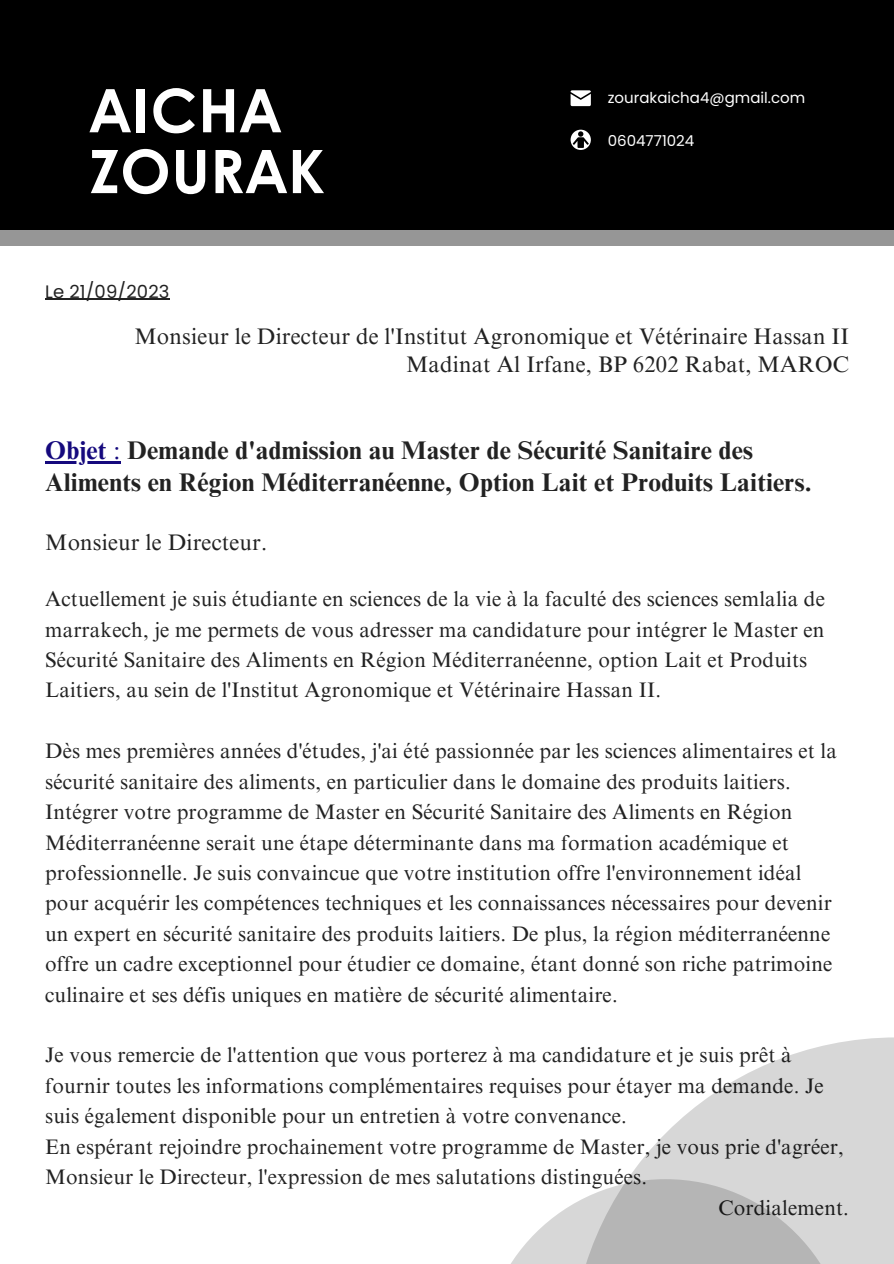
<style>
.page{position:relative;width:894px;height:1264px;background:#fff}
.page>*{position:absolute;margin:0;border:0;box-sizing:border-box;transform-origin:0 0}
.t1{font:700 60px/60.8px "Century Gothic";letter-spacing:.01em;color:#fff}
.t2{font:700 25.5px/32.7px "Times NRMT Pro";letter-spacing:.01em;color:#222}
.t3{font:22.5px "Times NRMT Pro";letter-spacing:.01em;color:#222}
.t4{font:21px/30.5px "Times NRMT Pro";letter-spacing:.01em;color:#222}
.t5{font:18px "Poppins";letter-spacing:.01em;color:#222}
.t6{font:15px "Poppins";color:#fff}
.s1{color:#15097d}
.s2{font-weight:400;color:#15097d}
</style>
<div class="page">
<div style="left:0;top:130px;width:893px;height:116px;background:#969696"></div>
<div style="left:0;top:0;width:893px;height:229px;background:#000"></div>
<svg style="left:570px;top:90px;width:20px;height:16px"></svg>
<svg style="left:570px;top:130px;width:20px;height:20px"></svg>
<hr style="left:45px;top:299px;width:125px;height:1px;background:#222">
<hr style="left:45px;top:461px;width:68px;height:2px;background:#15097d">
<svg style="left:113px;top:461px;width:7px;height:2px"></svg>
<svg style="left:628px;top:1037px;width:265px;height:226px;fill:#d7d7d7"></svg>
<svg style="left:511px;top:1179px;width:338px;height:84px;background:#cbcbcb"></svg>
<p class="t1" style="left:89px;top:77px;width:236px">AICHA<br>ZOURAK</p>
<p class="t6" style="left:607px;top:87px;width:199px">zourakaicha4@gmail.com</p>
<p class="t6" style="left:607px;top:130px;width:88px">0604771024</p>
<p class="t5" style="left:45px;top:279px;width:126px">Le 21/09/2023</p>
<p class="t3" style="left:134px;top:327px;width:716px">Monsieur le Directeur de l'Institut Agronomique et Vétérinaire Hassan II</p>
<p class="t3" style="left:406px;top:356px;width:444px">Madinat Al Irfane, BP 6202 Rabat, MAROC</p>
<p class="t2" style="left:45px;top:437px;width:767px"><span class="s1">Objet</span> <span class="s2">:</span> Demande d'admission au Master de Sécurité Sanitaire des<br>Aliments en Région Méditerranéenne, Option Lait et Produits Laitiers.</p>
<p class="t3" style="left:45px;top:534px;width:223px">Monsieur le Directeur.</p>
<p class="t4" style="left:45px;top:586px;width:781px">Actuellement je suis étudiante en sciences de la vie à la faculté des sciences semlalia de marrakech, je me permets de vous adresser ma candidature pour intégrer le Master en Sécurité Sanitaire des Aliments en Région Méditerranéenne, option Lait et Produits Laitiers, au sein de l'Institut Agronomique et Vétérinaire Hassan II.</p>
<p class="t4" style="left:45px;top:738px;width:793px">Dès mes premières années d'études, j'ai été passionnée par les sciences alimentaires et la sécurité sanitaire des aliments, en particulier dans le domaine des produits laitiers.</p>
<p class="t4" style="left:45px;top:799px;width:788px">Intégrer votre programme de Master en Sécurité Sanitaire des Aliments en Région Méditerranéenne serait une étape déterminante dans ma formation académique et professionnelle. Je suis convaincue que votre institution offre l'environnement idéal pour acquérir les compétences techniques et les connaissances nécessaires pour devenir un expert en sécurité sanitaire des produits laitiers. De plus, la région méditerranéenne offre un cadre exceptionnel pour étudier ce domaine, étant donné son riche patrimoine culinaire et ses défis uniques en matière de sécurité alimentaire.</p>
<p class="t4" style="left:45px;top:1042px;width:779px">Je vous remercie de l'attention que vous porterez à ma candidature et je suis prêt à fournir toutes les informations complémentaires requises pour étayer ma demande. Je suis également disponible pour un entretien à votre convenance.</p>
<p class="t4" style="left:45px;top:1133px;width:799px">En espérant rejoindre prochainement votre programme de Master, je vous prie d'agréer,<br>Monsieur le Directeur, l'expression de mes salutations distinguées.</p>
<p class="t4" style="left:718px;top:1194px;width:132px">Cordialement.</p>
</div>
